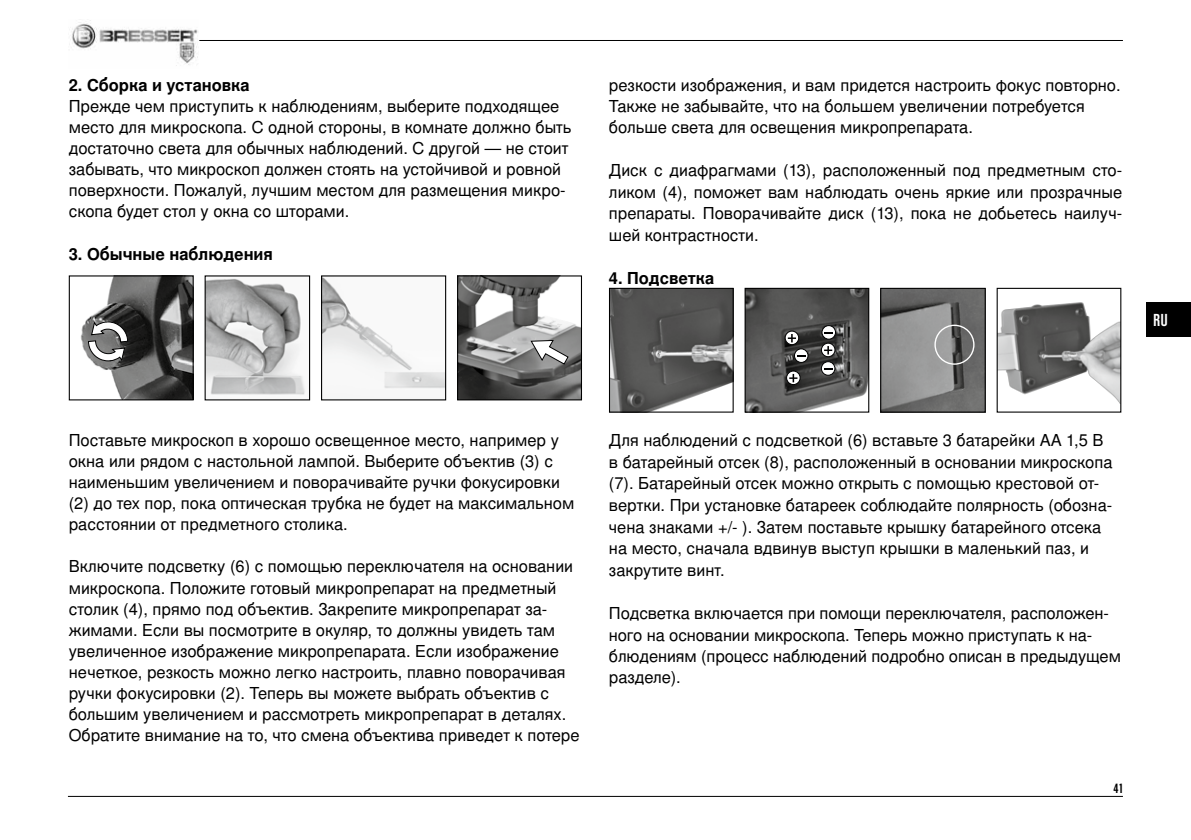
<style>
.page{position:relative;width:1191px;height:840px;background:#fff}
.page>*{position:absolute;margin:0;border:0;box-sizing:border-box;transform-origin:0 0}
.t1{font:18.2px "Nimbus San D Bol Con";color:#fff}
.t2{font:18px/21px "Nimbus San LCY";color:#000}
.t3{font:700 18px "Nimbus San LCY";color:#000}
.t4{font:14px "Nimbus San D Bol Con";color:#000}
</style>
<div class="page">
<hr style="left:68px;top:795px;width:1055px;height:1px;background:#000">
<img style="left:69px;top:20px;width:129px;height:46px">
<hr style="left:199px;top:40px;width:924px;height:1px;background:#000">
<div style="left:1146px;top:302px;width:45px;height:34px;background:#000"></div>
<img style="left:207px;top:278px;width:99px;height:117px">
<div style="left:205px;top:275px;width:105px;height:125px;border:1px solid #000"></div>
<img style="left:323px;top:277px;width:121px;height:112px">
<div style="left:321px;top:275px;width:125px;height:125px;border:1px solid #000"></div>
<img style="left:80px;top:277px;width:112px;height:121px">
<div style="left:69px;top:275px;width:125px;height:125px;border:1px solid #000"></div>
<svg style="left:88px;top:321px;width:40px;height:40px"></svg>
<img style="left:459px;top:277px;width:121px;height:121px">
<div style="left:457px;top:275px;width:125px;height:125px;border:1px solid #000"></div>
<svg style="left:530px;top:340px;width:38px;height:24px"></svg>
<img style="left:611px;top:289px;width:120px;height:121px">
<div style="left:609px;top:287px;width:124px;height:125px;border:1px solid #000"></div>
<img style="left:998px;top:302px;width:121px;height:100px">
<div style="left:996px;top:287px;width:125px;height:125px;border:1px solid #000"></div>
<img style="left:882px;top:289px;width:101px;height:121px">
<div style="left:880px;top:287px;width:105px;height:125px;border:1px solid #000"></div>
<div style="left:934px;top:324px;width:40px;height:40px;border:1px solid #fff;border-radius:50%"></div>
<img style="left:746px;top:289px;width:121px;height:121px">
<div style="left:744px;top:287px;width:125px;height:125px;border:1px solid #000"></div>
<svg style="left:785px;top:331px;width:13px;height:13px"></svg>
<div style="left:785px;top:330px;width:14px;height:15px;border:1px solid #000;border-radius:50%"></div>
<svg style="left:788px;top:334px;width:8px;height:8px"></svg>
<svg style="left:822px;top:325px;width:13px;height:14px"></svg>
<div style="left:821px;top:325px;width:15px;height:14px;border:1px solid #000;border-radius:50%"></div>
<svg style="left:824px;top:331px;width:9px;height:2px"></svg>
<svg style="left:821px;top:343px;width:14px;height:13px"></svg>
<div style="left:821px;top:342px;width:14px;height:15px;border:1px solid #000;border-radius:50%"></div>
<svg style="left:824px;top:346px;width:8px;height:8px"></svg>
<svg style="left:794px;top:348px;width:14px;height:14px"></svg>
<div style="left:794px;top:348px;width:14px;height:14px;border:1px solid #000;border-radius:50%"></div>
<svg style="left:786px;top:371px;width:14px;height:13px"></svg>
<div style="left:786px;top:370px;width:14px;height:15px;border:1px solid #000;border-radius:50%"></div>
<svg style="left:789px;top:374px;width:8px;height:8px"></svg>
<svg style="left:821px;top:361px;width:14px;height:14px"></svg>
<div style="left:821px;top:361px;width:14px;height:14px;border:1px solid #000;border-radius:50%"></div>
<svg style="left:824px;top:367px;width:8px;height:2px"></svg>
<p class="t3" style="left:69px;top:76px;width:182px">2. Сборка и установка</p>
<p class="t2" style="left:69px;top:96px;width:504px">Прежде чем приступить к наблюдениям, выберите подходящее место для микроскопа. С одной стороны, в комнате должно быть достаточно света для обычных наблюдений. С другой — не стоит забывать, что микроскоп должен стоять на устойчивой и ровной поверхности. Пожалуй, лучшим местом для размещения микро&shy;скопа будет стол у окна со шторами.</p>
<p class="t3" style="left:69px;top:244px;width:206px">3. Обычные наблюдения</p>
<p class="t2" style="left:609px;top:75px;width:513px">резкости изображения, и вам придется настроить фокус повторно.<br>Также не забывайте, что на большем увеличении потребуется больше света для освещения микропрепарата.</p>
<p class="t2" style="left:609px;top:159px;width:515px;line-height:21.6px;text-align:justify">Диск с диафрагмами (13), расположенный под предметным сто&shy;ликом (4), поможет вам наблюдать очень яркие или прозрачные препараты. Поворачивайте диск (13), пока не добьетесь наилуч&shy;шей контрастности.</p>
<p class="t3" style="left:609px;top:268px;width:107px">4. Подсветка</p>
<p class="t1" style="left:1153px;top:310px;width:16px">RU</p>
<p class="t2" style="left:69px;top:429px;width:507px">Поставьте микроскоп в хорошо освещенное место, например у окна или рядом с настольной лампой. Выберите объектив (3) с наименьшим увеличением и поворачивайте ручки фокусировки (2) до тех пор, пока оптическая трубка не будет на максимальном расстоянии от предметного столика.</p>
<p class="t2" style="left:69px;top:555px;width:512px">Включите подсветку (6) с помощью переключателя на основании микроскопа. Положите готовый микропрепарат на предметный столик (4), прямо под объектив. Закрепите микропрепарат за&shy;жимами. Если вы посмотрите в окуляр, то должны увидеть там увеличенное изображение микропрепарата. Если изображение нечеткое, резкость можно легко настроить, плавно поворачивая ручки фокусировки (2). Теперь вы можете выбрать объектив с большим увеличением и рассмотреть микропрепарат в деталях.<br>Обратите внимание на то, что смена объектива приведет к потере</p>
<p class="t2" style="left:609px;top:429px;width:505px;line-height:21.6px">Для наблюдений с подсветкой (6) вставьте 3 батарейки AA 1,5 В в батарейный отсек (8), расположенный в основании микроскопа (7). Батарейный отсек можно открыть с помощью крестовой от&shy;вертки. При установке батареек соблюдайте полярность (обозна&shy;чена знаками +/- ). Затем поставьте крышку батарейного отсека на место, сначала вдвинув выступ крышки в маленький паз, и закрутите винт.</p>
<p class="t2" style="left:609px;top:602px;width:513px">Подсветка включается при помощи переключателя, расположен&shy;ного на основании микроскопа. Теперь можно приступать к на&shy;блюдениям (процесс наблюдений подробно описан в предыдущем разделе).</p>
<p class="t4" style="left:1113px;top:780px;width:12px">41</p>
</div>
